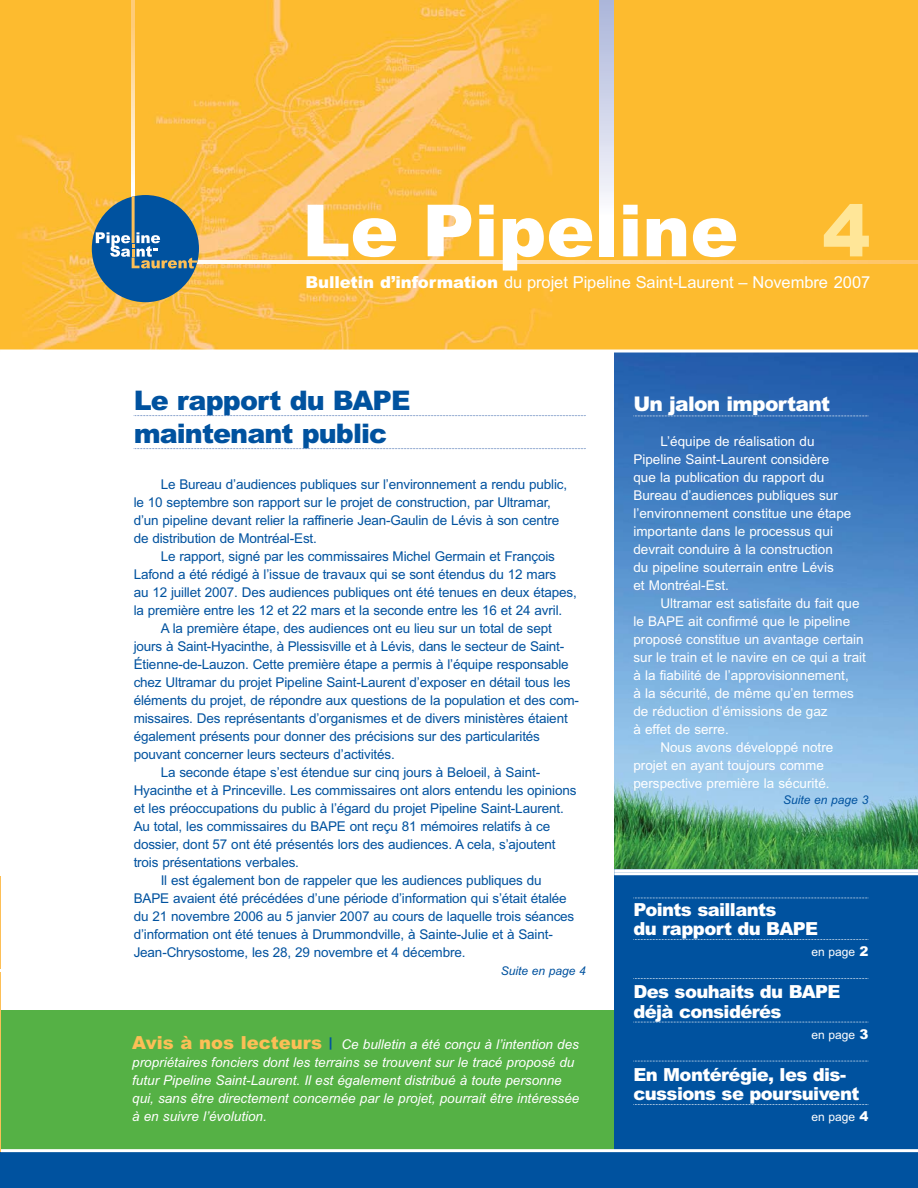
<style>
.page{position:relative;width:918px;height:1188px;background:#fff}
.page>*{position:absolute;margin:0;border:0;box-sizing:border-box;transform-origin:0 0}
.t1{font:900 72px "Arial";color:#ffe698}
.t2{font:900 27px/33px "Arial";letter-spacing:-.035em;color:#00529f}
.t3{font:900 20.25px "Arial";letter-spacing:-.035em;color:#fff}
.t4{font:900 18px/19.5px "Arial";letter-spacing:-.035em;color:#fff}
.t5{font:16.5px "Arial";letter-spacing:-.005em;color:#fff}
.t6{font:13.5px/18px "Arial";letter-spacing:-.01em;color:#00529f}
.t7{font:13.5px/18px "Arial";color:#fff}
.t8{font:italic 13.5px/18px "Arial";color:#fff}
.t9{font:italic 12px "Arial";color:#00529f}
.t10{font:12px "Arial";color:#fff}
.s1{font-weight:900}
.s2{font-weight:900;font-style:normal;font-size:18px;color:#fdbf56}
.s3{font-weight:900;font-size:13.5px}
</style>
<div class="page">
<img style="left:614px;top:353px;width:304px;height:516px">
<div style="left:0;top:1011px;width:614px;height:150px;background:#55b145"></div>
<div style="left:614px;top:870px;width:304px;height:298px;background:#00529f"></div>
<svg style="left:134px;top:415px;width:452px;height:1px"></svg>
<svg style="left:134px;top:448px;width:452px;height:1px"></svg>
<svg style="left:633px;top:416px;width:236px;height:1px"></svg>
<hr style="left:614px;top:869px;width:304px;height:3px;background:#fff">
<svg style="left:633px;top:898px;width:236px;height:1px"></svg>
<svg style="left:633px;top:939px;width:236px;height:1px"></svg>
<svg style="left:633px;top:978px;width:236px;height:1px"></svg>
<svg style="left:633px;top:1022px;width:236px;height:1px"></svg>
<svg style="left:633px;top:1061px;width:236px;height:1px"></svg>
<svg style="left:633px;top:1104px;width:236px;height:1px"></svg>
<img style="left:0;top:0;width:918px;height:350px">
<svg style="left:198px;top:260px;width:720px;height:4px;background:#fedeaa"></svg>
<svg style="left:132px;top:0;width:3px;height:196px"></svg>
<div style="left:92px;top:195px;width:107px;height:107px;background:#00529f;border-radius:50%"></div>
<svg style="left:96px;top:196px;width:102px;height:72px"></svg>
<svg style="left:599px;top:0;width:15px;height:256px"></svg>
<svg style="left:308px;top:205px;width:88px;height:52px"></svg>
<svg style="left:428px;top:205px;width:43px;height:51px"></svg>
<svg style="left:479px;top:205px;width:15px;height:51px"></svg>
<svg style="left:503px;top:218px;width:89px;height:53px"></svg>
<svg style="left:623px;top:205px;width:15px;height:51px"></svg>
<svg style="left:647px;top:218px;width:39px;height:38px"></svg>
<svg style="left:693px;top:218px;width:43px;height:39px"></svg>
<div style="left:0;top:1152px;width:918px;height:36px;background:#00529f"></div>
<hr style="left:614px;top:872px;width:304px;height:3px;background:#fff">
<hr style="left:0;top:1149px;width:918px;height:3px;background:#fff">
<h1 class="t1" style="left:822px;top:205px;width:50px">4</h1>
<p class="t5" style="left:305px;top:276px;width:566px"><span class="s1">Bulletin d’information</span> du projet Pipeline Saint-Laurent – Novembre 2007</p>
<h2 class="t2" style="left:134px;top:386px;width:279px">Le rapport du BAPE maintenant public</h2>
<p class="t6" style="left:134px;top:477px;width:435px;text-indent:27px">Le Bureau d’audiences publiques sur l’environnement a rendu public, le 10 septembre son rapport sur le projet de construction, par Ultramar, d’un pipeline devant relier la raffinerie Jean-Gaulin de Lévis à son centre de distribution de Montréal-Est.</p>
<p class="t6" style="left:161px;top:549px;width:396px">Le rapport, signé par les commissaires Michel Germain et François</p>
<p class="t6" style="left:134px;top:567px;width:424px">Lafond a été rédigé à l’issue de travaux qui se sont étendus du 12 mars</p>
<p class="t6" style="left:134px;top:585px;width:445px">au 12 juillet 2007. Des audiences publiques ont été tenues en deux étapes,</p>
<p class="t6" style="left:134px;top:603px;width:430px">la première entre les 12 et 22 mars et la seconde entre les 16 et 24 avril.</p>
<p class="t6" style="left:161px;top:621px;width:393px">A la première étape, des audiences ont eu lieu sur un total de sept</p>
<p class="t6" style="left:134px;top:639px;width:432px">jours à Saint-Hyacinthe, à Plessisville et à Lévis, dans le secteur de Saint-</p>
<p class="t6" style="left:134px;top:657px;width:437px">Étienne-de-Lauzon. Cette première étape a permis à l’équipe responsable</p>
<p class="t6" style="left:134px;top:675px;width:438px">chez Ultramar du projet Pipeline Saint-Laurent d’exposer en détail tous les</p>
<p class="t6" style="left:134px;top:693px;width:447px">éléments du projet, de répondre aux questions de la population et des com-</p>
<p class="t6" style="left:134px;top:711px;width:436px">missaires. Des représentants d’organismes et de divers ministères étaient</p>
<p class="t6" style="left:134px;top:729px;width:408px">également présents pour donner des précisions sur des particularités</p>
<p class="t6" style="left:134px;top:747px;width:263px">pouvant concerner leurs secteurs d’activités.</p>
<p class="t6" style="left:161px;top:765px;width:381px">La seconde étape s’est étendue sur cinq jours à Beloeil, à Saint-</p>
<p class="t6" style="left:134px;top:783px;width:444px">Hyacinthe et à Princeville. Les commissaires ont alors entendu les opinions</p>
<p class="t6" style="left:134px;top:801px;width:432px">et les préoccupations du public à l’égard du projet Pipeline Saint-Laurent.</p>
<p class="t6" style="left:134px;top:819px;width:418px">Au total, les commissaires du BAPE ont reçu 81 mémoires relatifs à ce</p>
<p class="t6" style="left:134px;top:837px;width:423px">dossier, dont 57 ont été présentés lors des audiences. A cela, s’ajoutent</p>
<p class="t6" style="left:134px;top:855px;width:167px">trois présentations verbales.</p>
<p class="t6" style="left:161px;top:873px;width:382px">Il est également bon de rappeler que les audiences publiques du</p>
<p class="t6" style="left:134px;top:891px;width:435px">BAPE avaient été précédées d’une période d’information qui s’était étalée</p>
<p class="t6" style="left:134px;top:909px;width:442px">du 21 novembre 2006 au 5 janvier 2007 au cours de laquelle trois séances</p>
<p class="t6" style="left:134px;top:927px;width:421px">d’information ont été tenues à Drummondville, à Sainte-Julie et à Saint-</p>
<p class="t6" style="left:134px;top:945px;width:333px">Jean-Chrysostome, les 28, 29 novembre et 4 décembre.</p>
<p class="t9" style="left:501px;top:966px;width:87px">Suite en page 4</p>
<p class="t8" style="left:132px;top:1037px;width:449px"><span class="s2">Avis à nos lecteurs</span> <sup>|</sup> Ce bulletin a été conçu à l’intention des propriétaires fonciers dont les terrains se trouvent sur le tracé proposé du futur Pipeline Saint-Laurent. Il est également distribué à toute personne qui, sans être directement concernée par le projet, pourrait être intéressée à en suivre l’évolution.</p>
<h3 class="t3" style="left:633px;top:397px;width:198px">Un jalon important</h3>
<p class="t7" style="left:633px;top:433px;width:219px;text-indent:27px">L’équipe de réalisation du<br>Pipeline Saint-Laurent considère que la publication du rapport du<br>Bureau d’audiences publiques sur l’environnement constitue une étape importante dans le processus qui devrait conduire à la construction<br>du pipeline souterrain entre Lévis<br>et Montréal-Est.</p>
<p class="t7" style="left:660px;top:595px;width:201px">Ultramar est satisfaite du fait que</p>
<p class="t7" style="left:633px;top:613px;width:218px">le BAPE ait confirmé que le pipeline</p>
<p class="t7" style="left:633px;top:631px;width:232px">proposé constitue un avantage certain</p>
<p class="t7" style="left:633px;top:649px;width:234px">sur le train et le navire en ce qui a trait</p>
<p class="t7" style="left:633px;top:667px;width:217px">à la fiabilité de l’approvisionnement,</p>
<p class="t7" style="left:633px;top:685px;width:222px">à la sécurité, de même qu’en termes</p>
<p class="t7" style="left:633px;top:703px;width:196px">de réduction d’émissions de gaz</p>
<p class="t7" style="left:633px;top:721px;width:97px">à effet de serre.</p>
<p class="t7" style="left:660px;top:739px;width:174px">Nous avons développé notre</p>
<p class="t7" style="left:633px;top:757px;width:192px">projet en ayant toujours comme</p>
<p class="t7" style="left:633px;top:775px;width:198px">perspective première la sécurité.</p>
<p class="t9" style="left:783px;top:796px;width:87px">Suite en page 3</p>
<h3 class="t4" style="left:633px;top:902px;width:186px">Points saillants<br>du rapport du BAPE</h3>
<p class="t10" style="left:812px;top:948px;width:58px">en page <span class="s3">2</span></p>
<h3 class="t4" style="left:633px;top:984px;width:209px">Des souhaits du BAPE déjà considérés</h3>
<p class="t10" style="left:812px;top:1030px;width:58px">en page <span class="s3">3</span></p>
<h3 class="t4" style="left:633px;top:1067px;width:228px">En Montérégie, les dis&shy;cussions se poursuivent</h3>
<p class="t10" style="left:812px;top:1113px;width:58px">en page <span class="s3">4</span></p>
</div>
